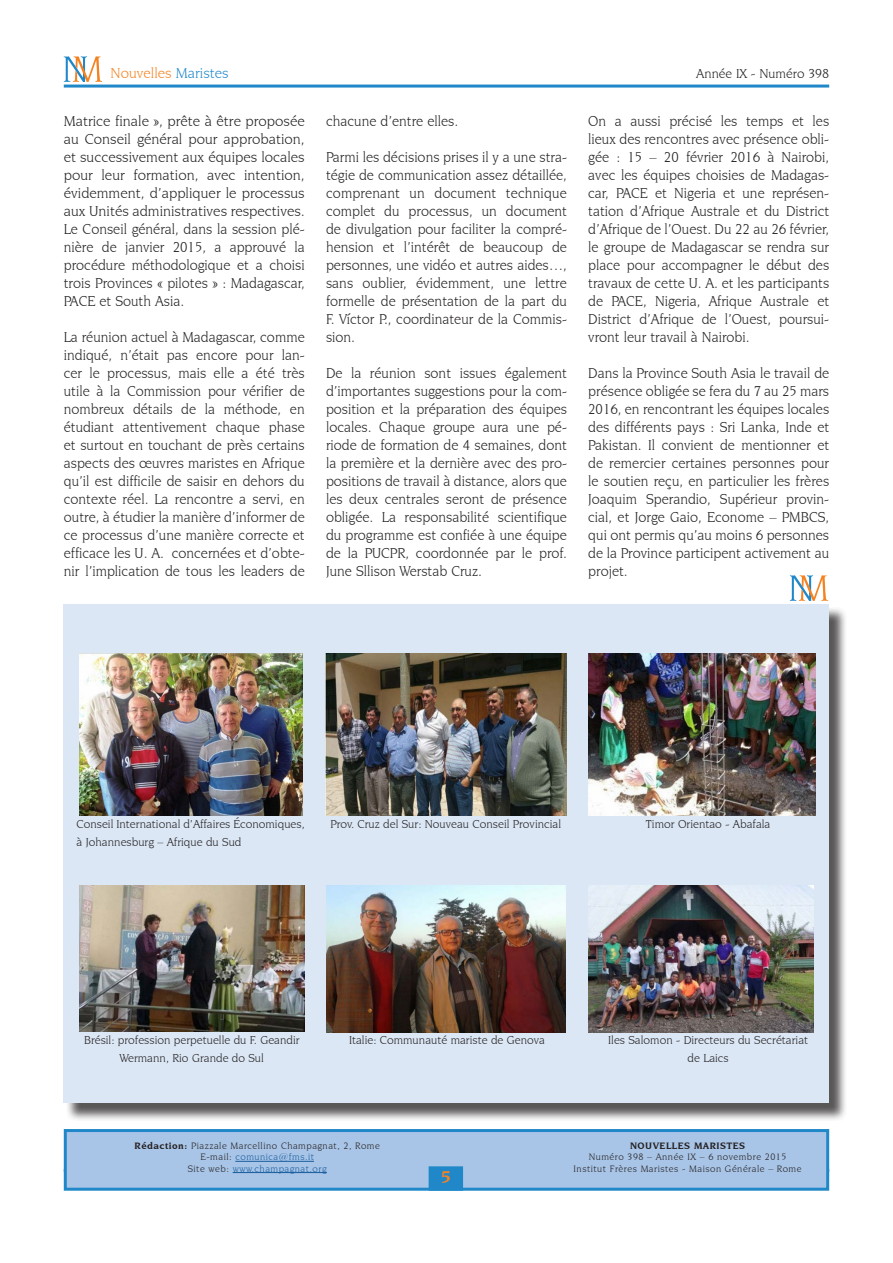
<style>
.page{position:relative;width:893px;height:1263px;background:#fff}
.page>*{position:absolute;margin:0;border:0;box-sizing:border-box;transform-origin:0 0}
.Normale{font:700 18px "Novarese IT Cby BT";color:#f58220}
.paragrafo4{font:15px/18px "Novarese IT Cby BT";color:#231f20;text-align:justify;scale:.96 1}
.paragrafoSemDopo{font:15px/18px "Novarese IT Cby BT";color:#231f20;text-align:justify}
.Normale-2{font:15px "Novarese IT Cby BT";color:#f58220}
.Normale-3{font:13.5px "Novarese IT Cby BT";color:#231f20}
.paragrafoSemDopo-2{font:12px/18px "Novarese IT Cby BT";color:#231f20;text-align:center}
.Normale-4{font:9.75px "Novarese IT Cby BT";letter-spacing:.05em;color:#231f20}
.Normale-5{font:9.75px "Novarese IT Cby BT";letter-spacing:.05em;color:#175d9e}
.Normale-6{font:700 9.75px "Novarese IT Cby BT";letter-spacing:.05em;color:#231f20}
.s1{color:#2088c9}
.s2{font-weight:700}
.s3{color:#231f20}
</style>
<div class="page">
<hr style="left:64px;top:85px;width:765px;height:3px;background:#2088c9">
<svg style="left:64px;top:56px;width:38px;height:26px"></svg>
<div style="left:64px;top:1129px;width:765px;height:62px;background:#a8c4e6;border:3px solid #2088c9"></div>
<div style="left:429px;top:1166px;width:34px;height:25px;background:#2088c9;border:3px solid #2088c9"></div>
<hr style="left:235px;top:1161px;width:79px;height:1px;background:#175d9e">
<hr style="left:233px;top:1172px;width:94px;height:1px;background:#175d9e">
<svg style="left:790px;top:575px;width:38px;height:26px"></svg>
<div style="left:65px;top:606px;width:782px;height:515px;background:#231f20;opacity:.75"></div>
<div style="left:63px;top:604px;width:765px;height:499px;background:#dbe7f5"></div>
<img style="left:79px;top:654px;width:224px;height:161px">
<img style="left:326px;top:654px;width:241px;height:161px">
<img style="left:588px;top:654px;width:228px;height:161px">
<img style="left:79px;top:885px;width:225px;height:147px">
<img style="left:326px;top:885px;width:240px;height:148px">
<img style="left:588px;top:885px;width:225px;height:148px">
<p class="Normale-2" style="left:111px;top:64px;width:120px">Nouvelles <span class="s1">Maristes</span></p>
<p class="Normale-3" style="left:696px;top:65px;width:134px">Année IX - Numéro 398</p>
<p class="paragrafoSemDopo" style="left:64px;top:112px;width:242px">Matrice finale », prête à être proposée au Conseil général pour approbation, et successivement aux équipes locales pour leur formation, avec intention, évidemment, d’appliquer le processus aux Unités administratives respectives.</p>
<p class="paragrafo4" style="left:64px;top:220px;width:252px">Le Conseil général, dans la session plé&shy;nière de janvier 2015, a approuvé la procédure méthodologique et a choisi trois Provinces « pilotes » : Madagascar, PACE et South Asia.</p>
<p class="paragrafo4" style="left:64px;top:328px;width:252px">La réunion actuel à Madagascar, comme indiqué, n’était pas encore pour lan&shy;cer le processus, mais elle a été très utile à la Commission pour vérifier de nombreux détails de la méthode, en étudiant attentivement chaque phase et surtout en touchant de près certains aspects des œuvres maristes en Afrique qu’il est difficile de saisir en dehors du contexte réel. La rencontre a servi, en outre, à étudier la manière d’informer de ce processus d’une manière correcte et efficace les U. A. concernées et d’obte&shy;nir l’implication de tous les leaders de</p>
<p class="paragrafo4" style="left:326px;top:112px;width:139px">chacune d’entre elles.</p>
<p class="paragrafo4" style="left:326px;top:148px;width:252px">Parmi les décisions prises il y a une stra&shy;tégie de communication assez détaillée, comprenant un document technique complet du processus, un document de divulgation pour faciliter la compré&shy;hension et l’intérêt de beaucoup de personnes, une vidéo et autres aides…, sans oublier, évidemment, une lettre formelle de présentation de la part du F. Víctor P., coordinateur de la Commis&shy;sion.</p>
<p class="paragrafo4" style="left:326px;top:364px;width:253px">De la réunion sont issues également d’importantes suggestions pour la com&shy;position et la préparation des équipes locales. Chaque groupe aura une pé&shy;riode de formation de 4 semaines, dont la première et la dernière avec des pro&shy;positions de travail à distance, alors que les deux centrales seront de présence obligée. La responsabilité scientifique du programme est confiée à une équipe de la PUCPR, coordonnée par le prof.<br>June Sllison Werstab Cruz.</p>
<p class="paragrafo4" style="left:588px;top:112px;width:253px">On a aussi précisé les temps et les lieux des rencontres avec présence obli&shy;gée : 15 – 20 février 2016 à Nairobi, avec les équipes choisies de Madagas&shy;car, PACE et Nigeria et une représen&shy;tation d’Afrique Australe et du District d’Afrique de l’Ouest. Du 22 au 26 février, le groupe de Madagascar se rendra sur place pour accompagner le début des travaux de cette U. A. et les participants de PACE, Nigeria, Afrique Australe et District d’Afrique de l’Ouest, poursui&shy;vront leur travail à Nairobi.</p>
<p class="paragrafo4" style="left:588px;top:364px;width:253px">Dans la Province South Asia le travail de présence obligée se fera du 7 au 25 mars 2016, en rencontrant les équipes locales des différents pays : Sri Lanka, Inde et Pakistan. Il convient de mentionner et de remercier certaines personnes pour le soutien reçu, en particulier les frères Joaquim Sperandio, Supérieur provin&shy;cial, et Jorge Gaio, Econome – PMBCS, qui ont permis qu’au moins 6 personnes de la Province participent activement au projet.</p>
<p class="paragrafoSemDopo-2" style="left:77px;top:815px;width:230px">Conseil International d’Affaires Économiques,</p>
<p class="paragrafoSemDopo-2" style="left:330px;top:815px;width:232px">Prov. Cruz del Sur: Nouveau Conseil Provincial</p>
<p class="paragrafoSemDopo-2" style="left:77px;top:833px;width:166px">à Johannesburg – Afrique du Sud</p>
<p class="paragrafoSemDopo-2" style="left:646px;top:815px;width:126px">Timor Orientao - Abafala</p>
<p class="paragrafoSemDopo-2" style="left:84px;top:1031px;width:217px">Brésil: profession perpetuelle du F. Geandir<br>Wermann, Rio Grande do Sul</p>
<p class="paragrafoSemDopo-2" style="left:349px;top:1031px;width:198px">Italie: Communauté mariste de Genova</p>
<p class="paragrafoSemDopo-2" style="left:608px;top:1031px;width:201px">Iles Salomon - Directeurs du Secrétariat</p>
<p class="paragrafoSemDopo-2" style="left:688px;top:1049px;width:43px">de Laics</p>
<p class="Normale-4" style="left:135px;top:1140px;width:247px"><span class="s2">Rédaction:</span> Piazzale Marcellino Champagnat, 2, Rome</p>
<p class="Normale-5" style="left:200px;top:1151px;width:115px"><span class="s3">E-mail:</span> comunica@fms.it</p>
<p class="Normale-5" style="left:188px;top:1163px;width:140px"><span class="s3">Site web:</span> www.champagnat.org</p>
<p class="Normale" style="left:441px;top:1166px;width:12px">5</p>
<p class="Normale-6" style="left:630px;top:1140px;width:116px">NOUVELLES MARISTES</p>
<p class="Normale-4" style="left:589px;top:1151px;width:199px">Numéro 398 – Année IX – 6 novembre 2015</p>
<p class="Normale-4" style="left:574px;top:1163px;width:229px">Institut Frères Maristes - Maison Générale – Rome</p>
</div>
